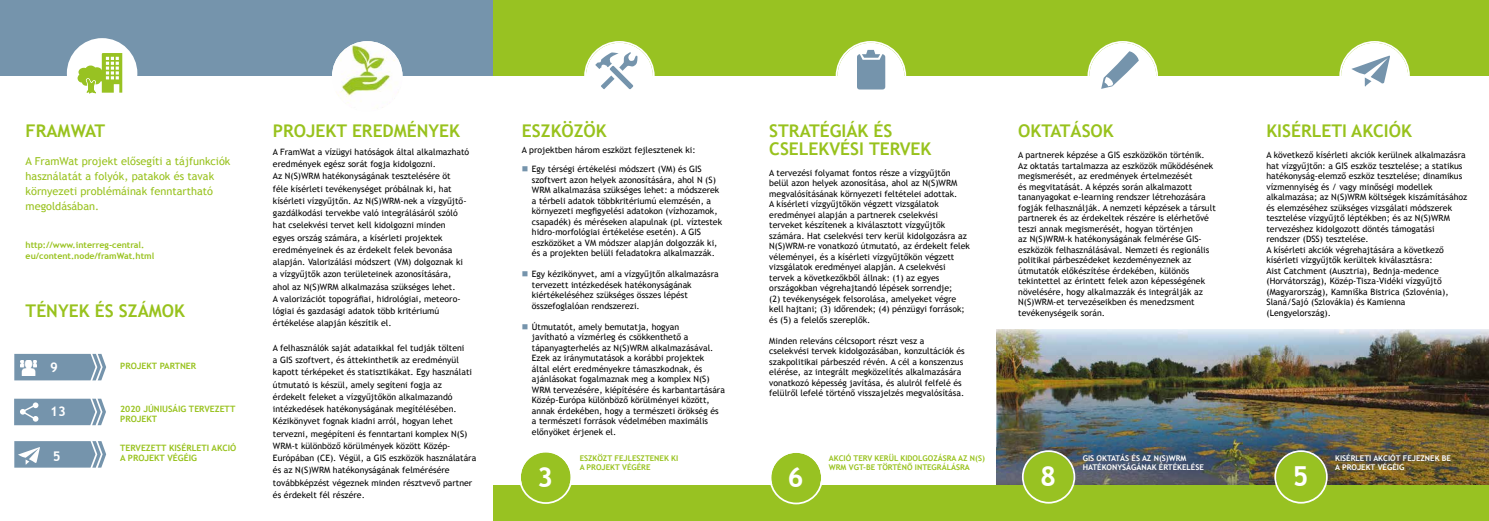
<style>
.page{position:relative;width:1489px;height:521px;background:#fff}
.page>*{position:absolute;margin:0;border:0;box-sizing:border-box;transform-origin:0 0}
.t1{font:700 27.56px "Trebuchet MS";color:#fff}
.t2{font:700 17.5px/17.5px "Trebuchet MS";color:#98c21d}
.t3{font:700 13.3px "Trebuchet MS";color:#fff}
.t4{font:10.94px/14.9px "Trebuchet MS";color:#98c21d}
.t5{font:8.75px/10.5px "Trebuchet MS";color:#000}
.t6{font:700 8.75px/10.5px "Trebuchet MS";color:#98c21d}
.t7{font:700 7.88px/8.8px "Trebuchet MS";color:#98c21d}
.t8{font:700 7.88px/8.8px "Trebuchet MS";color:#fff}
.s1{color:#7594ac}
</style>
<div class="page">
<img style="left:1247px;top:481px;width:241px;height:4px">
<img style="left:1242px;top:354px;width:246px;height:127px">
<img style="left:996px;top:354px;width:246px;height:93px">
<img style="left:996px;top:447px;width:251px;height:38px">
<div style="left:0;top:0;width:241px;height:76px;background:#7594ac"></div>
<div style="left:67px;top:38px;width:70px;height:71px;background:#fff;border-radius:50%"></div>
<svg style="left:78px;top:53px;width:44px;height:40px"></svg>
<div style="left:241px;top:0;width:251px;height:76px;background:#7594ac"></div>
<div style="left:492px;top:0;width:252px;height:76px;background:#98c222"></div>
<svg style="left:14px;top:354px;width:92px;height:26px;background:#7f9cb2"></svg>
<img style="left:21px;top:360px;width:15px;height:16px">
<svg style="left:14px;top:399px;width:92px;height:26px;background:#839fb4"></svg>
<svg style="left:14px;top:441px;width:92px;height:27px;background:#88a3b7"></svg>
<div style="left:744px;top:0;width:252px;height:76px;background:#98c222"></div>
<div style="left:996px;top:0;width:252px;height:76px;background:#98c222"></div>
<div style="left:1248px;top:0;width:240px;height:76px;background:#98c222"></div>
<div style="left:492px;top:485px;width:252px;height:36px;background:#98c222"></div>
<svg style="left:520px;top:452px;width:52px;height:52px"></svg>
<svg style="left:584px;top:41px;width:70px;height:49px"></svg>
<svg style="left:835px;top:41px;width:71px;height:49px"></svg>
<svg style="left:1087px;top:41px;width:70px;height:48px"></svg>
<svg style="left:1339px;top:41px;width:70px;height:46px"></svg>
<div style="left:744px;top:485px;width:252px;height:36px;background:#98c222"></div>
<div style="left:996px;top:485px;width:252px;height:36px;background:#98c222"></div>
<div style="left:1247px;top:485px;width:241px;height:36px;background:#98c222"></div>
<img style="left:996px;top:329px;width:492px;height:25px">
<svg style="left:770px;top:453px;width:52px;height:51px"></svg>
<svg style="left:1021px;top:450px;width:54px;height:53px"></svg>
<svg style="left:1274px;top:450px;width:53px;height:53px"></svg>
<img style="left:332px;top:41px;width:70px;height:71px;border-radius:35px">
<h2 class="t2" style="left:26px;top:122px;width:81px">FRAMWAT</h2>
<p class="t4" style="left:26px;top:154px;width:206px">A FramWat projekt elősegíti a tájfunkciók használatát a folyók, patakok és tavak környezeti problémáinak fenntartható megoldásában.</p>
<p class="t6" style="left:26px;top:240px;width:130px">http://www.interreg-central. eu/content.node/framWat.html</p>
<h2 class="t2" style="left:26px;top:302px;width:161px">TÉNYEK ÉS SZÁMOK</h2>
<h3 class="t3" style="left:50px;top:359px;width:9px">9</h3>
<h3 class="t3" style="left:50px;top:403px;width:17px">13</h3>
<h3 class="t3" style="left:53px;top:448px;width:9px">5</h3>
<p class="t6" style="left:120px;top:360px;width:78px">PROJEKT PARTNER</p>
<p class="t6" style="left:120px;top:403px;width:117px">2020 JÚNIUSÁIG TERVEZETT<br>PROJEKT</p>
<p class="t6" style="left:120px;top:443px;width:118px">TERVEZETT KISÉRLETI AKCIÓ<br>A PROJEKT VÉGÉIG</p>
<h2 class="t2" style="left:273px;top:122px;width:189px">PROJEKT EREDMÉNYEK</h2>
<p class="t5" style="left:273px;top:146px;width:198px;line-height:12.2px">A FramWat a vízügyi hatóságok által alkalmazható eredmények egész sorát fogja kidolgozni.<br>Az N(S)WRM hatékonyságának tesztelésére öt<br>féle kísérleti tevékenységet próbálnak ki, hat kísérleti vízgyűjtőn. Az N(S)WRM-nek a vízgyűjtő&shy;gazdálkodási tervekbe való integrálásáról szóló hat cselekvési tervet kell kidolgozni minden egyes ország számára, a kísérleti projektek eredményeinek és az érdekelt felek bevonása alapján. Valorizálási módszert (VM) dolgoznak ki a vízgyűjtők azon területeinek azonosítására, ahol az N(S)WRM alkalmazása szükséges lehet.<br>A valorizációt topográfiai, hidrológiai, meteoro&shy;lógiai és gazdasági adatok több kritériumú értékelése alapján készítik el.</p>
<p class="t5" style="left:273px;top:342px;width:205px;line-height:12.2px">A felhasználók saját adataikkal fel tudják tölteni<br>a GIS szoftvert, és áttekinthetik az eredményül kapott térképeket és statisztikákat. Egy használati útmutató is készül, amely segíteni fogja az érdekelt feleket a vízgyűjtőkön alkalmazandó intézkedések hatékonyságának megítélésében.<br>Kézikönyvet fognak kiadni arról, hogyan lehet tervezni, megépíteni és fenntartani komplex N(S)<br>WRM-t különböző körülmények között Közép-Európában (CE). Végül, a GIS eszközök használatára és az N(S)WRM hatékonyságának felmérésére továbbképzést végeznek minden résztvevő partner és érdekelt fél részére.</p>
<h2 class="t2" style="left:522px;top:122px;width:86px">ESZKÖZÖK</h2>
<p class="t5" style="left:522px;top:145px;width:175px">A projektben három eszközt fejlesztenek ki:</p>
<p class="t5" style="left:532px;top:164px;width:192px;text-indent:-10px"><span class="s1">■</span> Egy térségi értékelési módszert (VM) és GIS szoftvert azon helyek azonosítására, ahol N (S)<br>WRM alkalmazása szükséges lehet: a módszerek a térbeli adatok többkritériumú elemzésén, a környezeti megfigyelési adatokon (vízhozamok, csapadék) és méréseken alapulnak (pl. víztestek hidro-morfológiai értékelése esetén). A GIS eszközöket a VM módszer alapján dolgozzák ki, és a projekten belüli feladatokra alkalmazzák.</p>
<p class="t5" style="left:532px;top:269px;width:188px;text-indent:-10px"><span class="s1">■</span> Egy kézikönyvet, ami a vízgyűjtőn alkalmazásra tervezett intézkedések hatékonyságának kiértékeléséhez szükséges összes lépést összefoglalóan rendszerezi.</p>
<p class="t5" style="left:532px;top:322px;width:194px;text-indent:-10px"><span class="s1">■</span> Útmutatót, amely bemutatja, hogyan<br>javítható a vízmérleg és csökkenthető a tápanyagterhelés az N(S)WRM alkalmazásával.<br>Ezek az iránymutatások a korábbi projektek<br>által elért eredményekre támaszkodnak, és ajánlásokat fogalmaznak meg a komplex N(S)<br>WRM tervezésére, kiépítésére és karbantartására Közép-Európa különböző körülményei között, annak érdekében, hogy a természeti örökség és a természeti források védelmében maximális előnyöket érjenek el.</p>
<h2 class="t2" style="left:769px;top:122px;width:164px">STRATÉGIÁK ÉS<br>CSELEKVÉSI TERVEK</h2>
<p class="t5" style="left:769px;top:168px;width:202px">A tervezési folyamat fontos része a vízgyűjtőn belül azon helyek azonosítása, ahol az N(S)WRM megvalósításának környezeti feltételei adottak.<br>A kísérleti vízgyűjtőkön végzett vizsgálatok eredményei alapján a partnerek cselekvési terveket készítenek a kiválasztott vízgyűjtők számára. Hat cselekvési terv kerül kidolgozásra az N(S)WRM-re vonatkozó útmutató, az érdekelt felek véleményei, és a kísérleti vízgyűjtőkön végzett vizsgálatok eredményei alapján. A cselekvési tervek a következőkből állnak: (1) az egyes országokban végrehajtandó lépések sorrendje;<br>(2) tevékenységek felsorolása, amelyeket végre kell hajtani; (3) időrendek; (4) pénzügyi források; és (5) a felelős szereplők.</p>
<p class="t5" style="left:769px;top:336px;width:197px">Minden releváns célcsoport részt vesz a cselekvési tervek kidolgozásában, konzultációk és szakpolitikai párbeszéd révén. A cél a konszenzus elérése, az integrált megközelítés alkalmazására vonatkozó képesség javítása, és alulról felfelé és felülről lefelé történő visszajelzés megvalósítása.</p>
<h2 class="t2" style="left:1018px;top:122px;width:97px">OKTATÁSOK</h2>
<p class="t5" style="left:1018px;top:150px;width:199px">A partnerek képzése a GIS eszközökön történik.<br>Az oktatás tartalmazza az eszközök működésének megismerését, az eredmények értelmezését<br>és megvitatását. A képzés során alkalmazott tananyagokat e-learning rendszer létrehozására fogják felhasználják. A nemzeti képzések a társult partnerek és az érdekeltek részére is elérhetővé teszi annak megismerését, hogyan történjen<br>az N(S)WRM-k hatékonyságának felmérése GIS&shy;eszközök felhasználásával. Nemzeti és regionális politikai párbeszédeket kezdeményeznek az útmutatók előkészítése érdekében, különös tekintettel az érintett felek azon képességének növelésére, hogy alkalmazzák és integrálják az N(S)WRM-et tervezéseikben és menedzsment tevékenységeik során.</p>
<h2 class="t2" style="left:1266px;top:122px;width:147px">KISÉRLETI AKCIÓK</h2>
<p class="t5" style="left:1266px;top:150px;width:202px">A következő kísérleti akciók kerülnek alkalmazásra hat vízgyűjtőn: a GIS eszköz tesztelése; a statikus hatékonyság-elemző eszköz tesztelése; dinamikus vízmennyiség és / vagy minőségi modellek alkalmazása; az N(S)WRM költségek kiszámításához és elemzéséhez szükséges vizsgálati módszerek tesztelése vízgyűjtő léptékben; és az N(S)WRM tervezéshez kidolgozott döntés támogatási rendszer (DSS) tesztelése.<br>A kísérleti akciók végrehajtására a következő kísérleti vízgyűjtők kerültek kiválasztásra:<br>Aist Catchment (Ausztria), Bednja-medence (Horvátország), Közép-Tisza-Vidéki vízgyűjtő (Magyarország), Kamniška Bistrica (Szlovénia), Slaná/Sajó (Szlovákia) és Kamienna (Lengyelország).</p>
<p class="t7" style="left:579px;top:454px;width:100px">ESZKÖZT FEJLESZTENEK KI<br>A PROJEKT VÉGÉRE</p>
<p class="t7" style="left:828px;top:454px;width:158px">AKCIÓ TERV KERÜL KIDOLGOZÁSRA AZ N(S)<br>WRM VGT-BE TÖRTÉNŐ INTEGRÁLÁSRA</p>
<p class="t8" style="left:1082px;top:454px;width:123px">GIS OKTATÁS ÉS AZ N(S)WRM<br>HATÉKONYSÁGÁNAK ÉRTÉKELÉSE</p>
<p class="t8" style="left:1334px;top:454px;width:117px">KISÉRLETI AKCIÓT FEJEZNEK BE<br>A PROJEKT VÉGÉIG</p>
<h1 class="t1" style="left:537px;top:460px;width:18px">3</h1>
<h1 class="t1" style="left:787px;top:460px;width:18px">6</h1>
<h1 class="t1" style="left:1039px;top:459px;width:18px">8</h1>
<h1 class="t1" style="left:1292px;top:459px;width:18px">5</h1>
</div>
